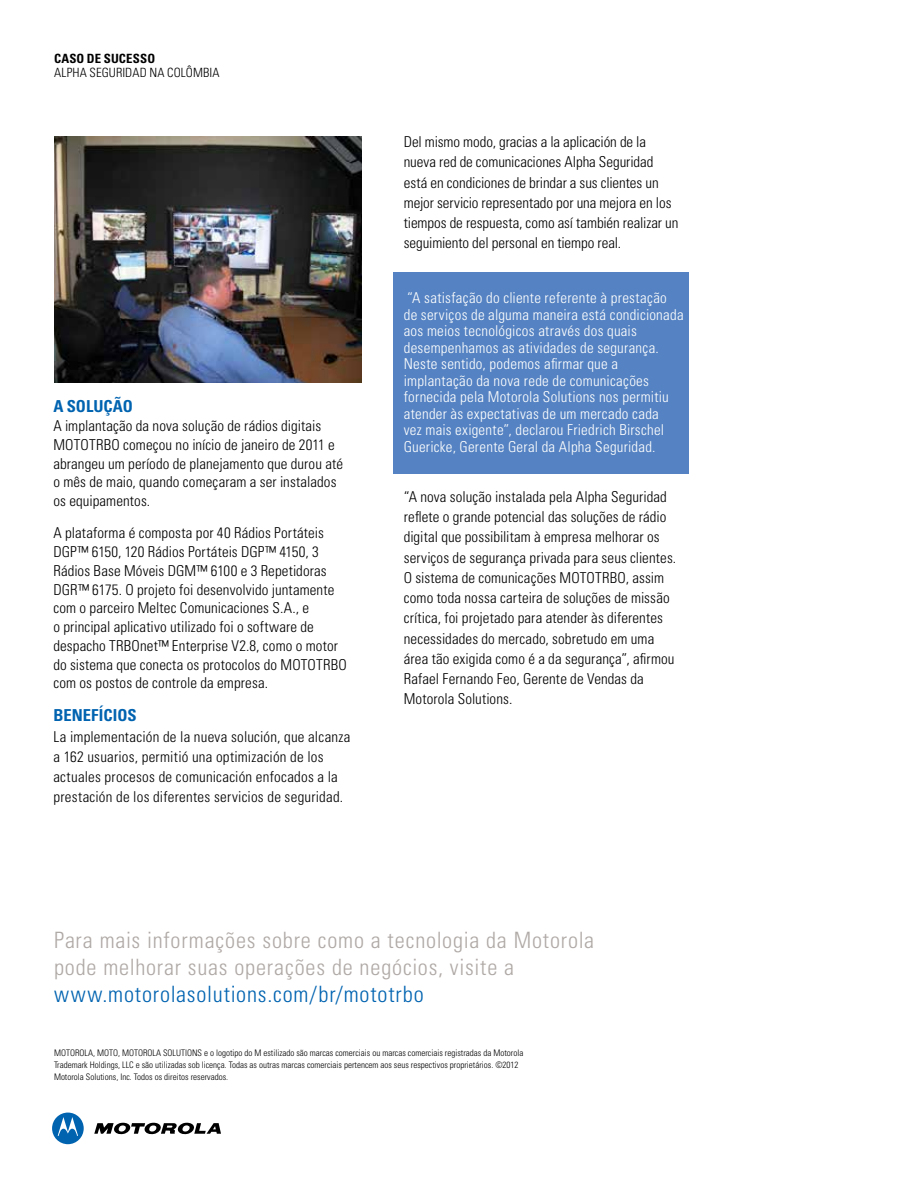
<style>
.page{position:relative;width:918px;height:1188px;background:#fff}
.page>*{position:absolute;margin:0;border:0;box-sizing:border-box;transform-origin:0 0}
.t1{font:300 condensed 22.5px/27px "Univers LT Std";letter-spacing:.035em;color:#afa9a6}
.t2{font:300 condensed 22.5px "Univers LT Std";letter-spacing:.04em;color:#0063b0}
.t3{font:700 condensed 16.5px "Univers LT Std";letter-spacing:.005em;color:#0063b0}
.t4{font:300 condensed 15px/20.2px "Univers LT Std";letter-spacing:.005em;color:#000}
.t5{font:300 condensed 15px/16.5px "Univers LT Std";letter-spacing:.015em;color:#fff}
.t6{font:300 condensed 12.75px "Univers LT Std";letter-spacing:.01em;color:#000}
.t7{font:700 condensed 12.75px "Univers LT Std";letter-spacing:.015em;color:#000}
.t8{font:300 condensed 9px/12px "Univers LT Std";color:#000}
</style>
<div class="page">
<div style="left:393px;top:273px;width:296px;height:201px;background:#5482c2"></div>
<img style="left:54px;top:136px;width:308px;height:247px">
<svg style="left:94px;top:1123px;width:127px;height:12px"></svg>
<div style="left:52px;top:1113px;width:32px;height:31px;background:#0063b0;border-radius:50%"></div>
<svg style="left:58px;top:1117px;width:20px;height:19px"></svg>
<p class="t7" style="left:54px;top:51px;width:103px">CASO DE SUCESSO</p>
<p class="t6" style="left:54px;top:65px;width:167px">ALPHA SEGURIDAD NA COLÔMBIA</p>
<p class="t3" style="left:53px;top:396px;width:81px">A SOLUÇÃO</p>
<p class="t4" style="left:53px;top:417px;width:291px;line-height:18.8px">A implantação da nova solução de rádios digitais MOTOTRBO começou no início de janeiro de 2011 e abrangeu um período de planejamento que durou até o mês de maio, quando começaram a ser instalados os equipamentos.</p>
<p class="t4" style="left:53px;top:524px;width:295px;line-height:18.8px">A plataforma é composta por 40 Rádios Portáteis DGP™ 6150, 120 Rádios Portáteis DGP™ 4150, 3<br>Rádios Base Móveis DGM™ 6100 e 3 Repetidoras DGR™ 6175. O projeto foi desenvolvido juntamente com o parceiro Meltec Comunicaciones S.A., e<br>o principal aplicativo utilizado foi o software de despacho TRBOnet™ Enterprise V2.8, como o motor do sistema que conecta os protocolos do MOTOTRBO com os postos de controle da empresa.</p>
<p class="t3" style="left:53px;top:705px;width:85px">BENEFÍCIOS</p>
<p class="t4" style="left:53px;top:726px;width:299px">La implementación de la nueva solución, que alcanza a 162 usuarios, permitió una optimización de los actuales procesos de comunicación enfocados a la prestación de los diferentes servicios de seguridad.</p>
<p class="t4" style="left:404px;top:132px;width:276px">Del mismo modo, gracias a la aplicación de la nueva red de comunicaciones Alpha Seguridad está en condiciones de brindar a sus clientes un mejor servicio representado por una mejora en los tiempos de respuesta, como así también realizar un seguimiento del personal en tiempo real.</p>
<p class="t5" style="left:404px;top:290px;width:281px">“A satisfação do cliente referente à prestação<br>de serviços de alguma maneira está condicionada aos meios tecnológicos através dos quais desempenhamos as atividades de segurança.<br>Neste sentido, podemos afirmar que a implantação da nova rede de comunicações fornecida pela Motorola Solutions nos permitiu atender às expectativas de um mercado cada<br>vez mais exigente”, declarou Friedrich Birschel Guericke, Gerente Geral da Alpha Seguridad.</p>
<p class="t4" style="left:404px;top:487px;width:274px">“A nova solução instalada pela Alpha Seguridad reflete o grande potencial das soluções de rádio digital que possibilitam à empresa melhorar os serviços de segurança privada para seus clientes.<br>O sistema de comunicações MOTOTRBO, assim como toda nossa carteira de soluções de missão crítica, foi projetado para atender às diferentes necessidades do mercado, sobretudo em uma área tão exigida como é a da segurança”, afirmou Rafael Fernando Feo, Gerente de Vendas da Motorola Solutions.</p>
<h1 class="t1" style="left:54px;top:926px;width:542px">Para mais informações sobre como a tecnologia da Motorola pode melhorar suas operações de negócios, visite a</h1>
<h1 class="t2" style="left:54px;top:980px;width:371px">www.motorolasolutions.com/br/mototrbo</h1>
<p class="t8" style="left:54px;top:1047px;width:471px">MOTOROLA, MOTO, MOTOROLA SOLUTIONS e o logotipo do M estilizado são marcas comerciais ou marcas comerciais registradas da Motorola<br>Trademark Holdings, LLC e são utilizadas sob licença. Todas as outras marcas comerciais pertencem aos seus respectivos proprietários. ©2012<br>Motorola Solutions, Inc. Todos os direitos reservados.</p>
</div>
